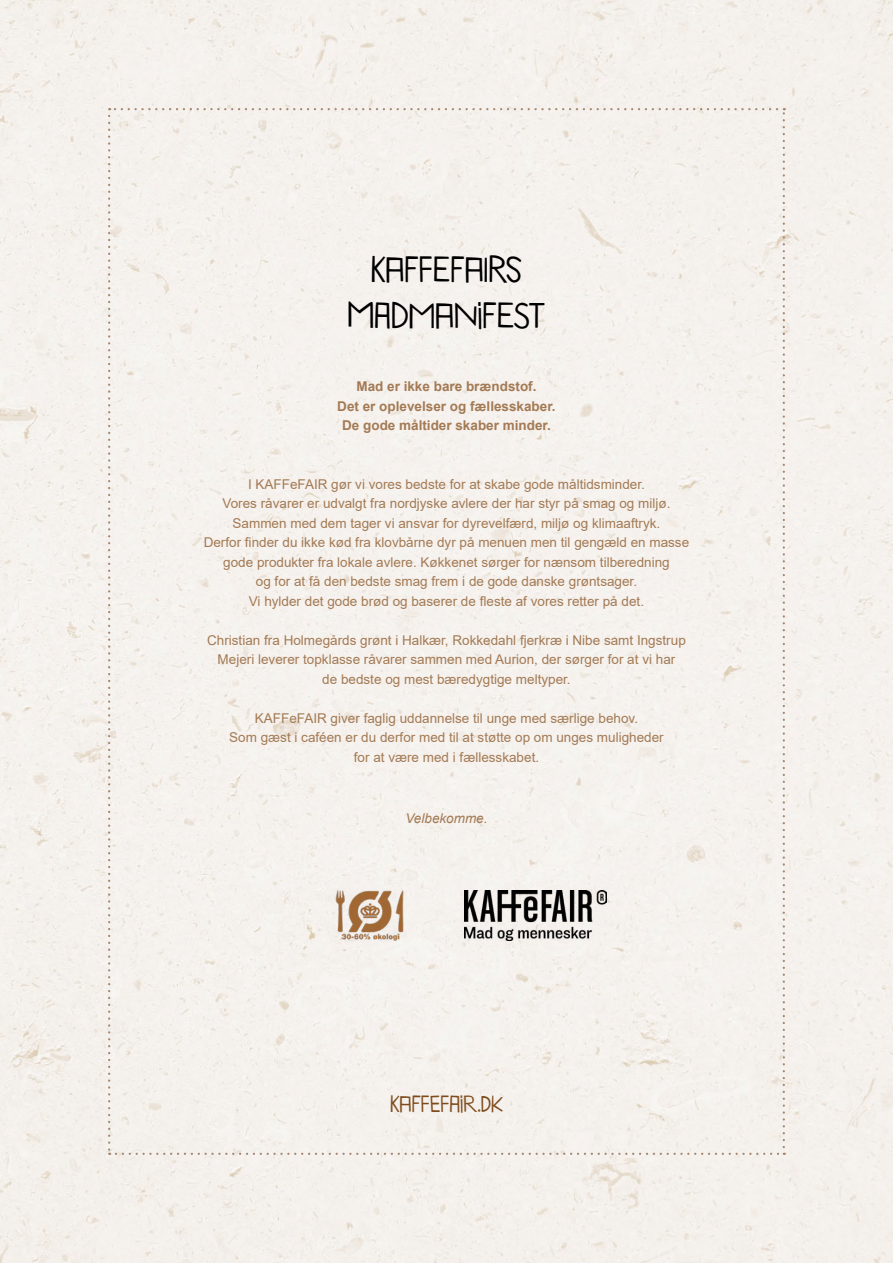
<style>
.page{position:relative;width:893px;height:1263px;background:#f5f1ed}
.page>*{position:absolute;margin:0;border:0;box-sizing:border-box;transform-origin:0 0}
.t1{font:37.95px/45.5px "Marujo Fino";color:#000;text-align:center}
.t2{font:24.3px "Marujo Fino";color:#7e4c1c}
.t3{font:13.5px/19.5px "Arial";color:#a37a54;text-align:center}
.t4{font:700 13.5px/19.5px "Arial";color:#a37a54;text-align:center}
.t5{font:italic 13.5px "Arial";color:#a37a54}
</style>
<div class="page">
<img style="left:332px;top:889px;width:75px;height:53px">
<img style="left:464px;top:890px;width:142px;height:51px">
<svg style="left:108px;top:116px;width:2px;height:1039px;background:#dfd5cc"></svg>
<svg style="left:116px;top:1153px;width:669px;height:2px"></svg>
<svg style="left:783px;top:108px;width:2px;height:1039px;background:#dfd5cc"></svg>
<svg style="left:109px;top:108px;width:668px;height:2px"></svg>
<h1 class="t1" style="left:347px;top:247px;width:200px">KAFFEFAIRS<br>MADMANIFEST</h1>
<p class="t4" style="left:337px;top:377px;width:220px">Mad er ikke bare brændstof.<br>Det er oplevelser og fællesskaber.<br>De gode måltider skaber minder.</p>
<p class="t3" style="left:204px;top:474px;width:487px">I KAFFeFAIR gør vi vores bedste for at skabe gode måltidsminder.<br>Vores råvarer er udvalgt fra nordjyske avlere der har styr på smag og miljø.<br>Sammen med dem tager vi ansvar for dyrevelfærd, miljø og klimaaftryk.<br>Derfor finder du ikke kød fra klovbårne dyr på menuen men til gengæld en masse gode produkter fra lokale avlere. Køkkenet sørger for nænsom tilberedning<br>og for at få den bedste smag frem i de gode danske grøntsager.<br>Vi hylder det gode brød og baserer de fleste af vores retter på det.</p>
<p class="t3" style="left:207px;top:630px;width:480px">Christian fra Holmegårds grønt i Halkær, Rokkedahl fjerkræ i Nibe samt Ingstrup<br>Mejeri leverer topklasse råvarer sammen med Aurion, der sørger for at vi har<br>de bedste og mest bæredygtige meltyper.</p>
<p class="t3" style="left:229px;top:708px;width:436px">KAFFeFAIR giver faglig uddannelse til unge med særlige behov.<br>Som gæst i caféen er du derfor med til at støtte op om unges muligheder for at være med i fællesskabet.</p>
<p class="t5" style="left:405px;top:809px;width:84px">Velbekomme.</p>
<h2 class="t2" style="left:390px;top:1091px;width:112px">KAFFEFAIR.DK</h2>
</div>
